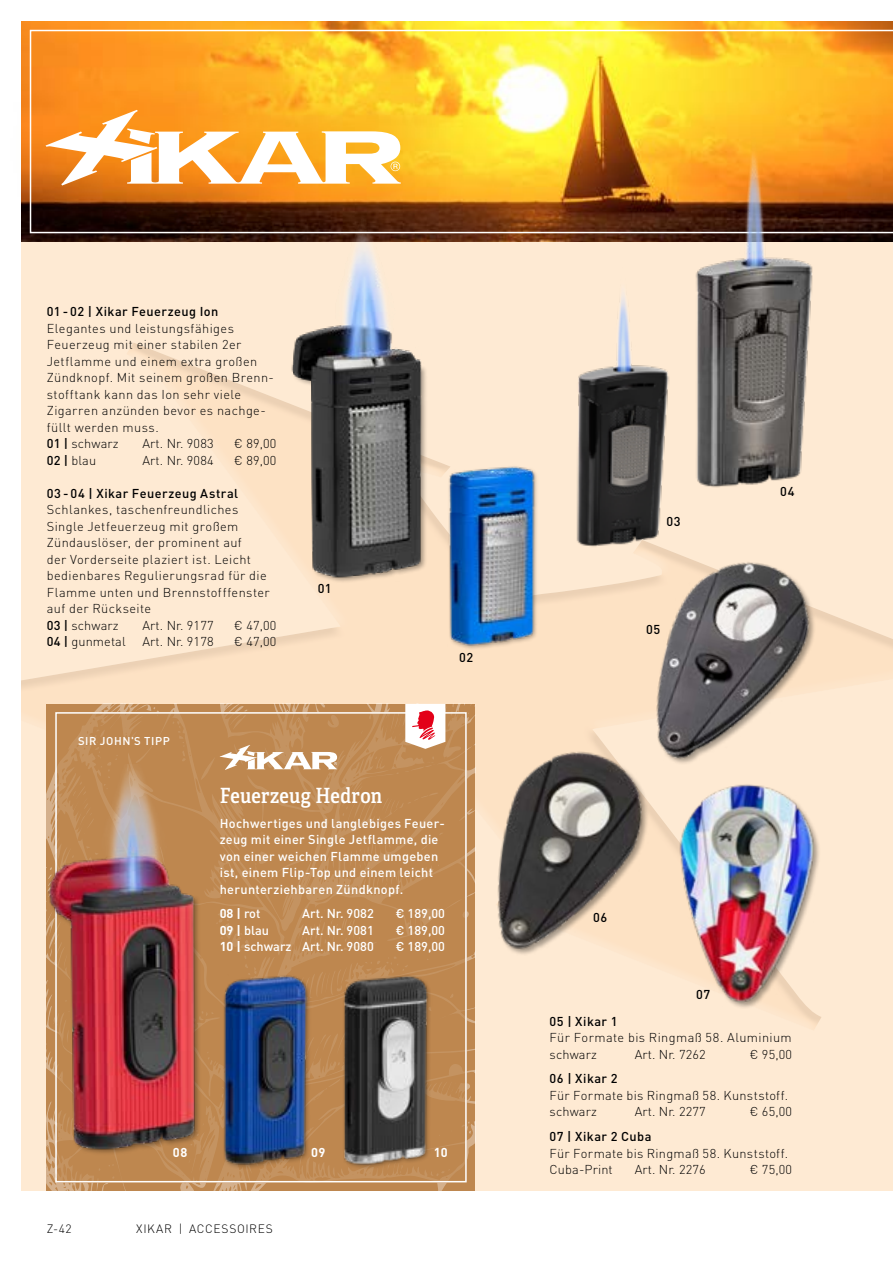
<style>
.page{position:relative;width:893px;height:1263px;background:#fff}
.page>*{position:absolute;margin:0;border:0;box-sizing:border-box;transform-origin:0 0}
.t1{font:600 21px "Adelle Condensed";letter-spacing:.015em;color:#fff}
.t2{font:300 12.75px/16.5px "DIN Pro";letter-spacing:.03em;color:#000}
.t3{font:500 12.75px/16.5px "DIN Pro";letter-spacing:.025em;color:#fff}
.t4{font:500 12.75px "DIN Pro";letter-spacing:.035em;color:#000}
.t5{font:300 12.75px "DIN Pro";letter-spacing:.01em;color:#000}
.t6{font:500 12.75px "DIN Pro";color:#fff}
.t7{font:700 12.75px "DIN Pro";letter-spacing:.02em;color:#fff}
.t8{font:300 12px "DIN Pro";letter-spacing:.055em;color:#000}
.t9{font:500 11.25px "DIN Pro";letter-spacing:.055em;color:#fff}
.s1{font-weight:500}
.s2{font-weight:700}
</style>
<div class="page">
<div style="left:21px;top:213px;width:872px;height:978px;background:#feead3"></div>
<div style="left:21px;top:332px;width:872px;height:699px;background:#50371c;opacity:.25"></div>
<img style="left:21px;top:21px;width:872px;height:221px">
<svg style="left:29px;top:29px;width:864px;height:205px;background:#e4af32"></svg>
<svg style="left:47px;top:704px;width:428px;height:487px;background:#c28f5b"></svg>
<svg style="left:58px;top:715px;width:406px;height:464px;background:#bf8952"></svg>
<div style="left:55px;top:712px;width:412px;height:470px;border:2px solid #fff"></div>
<svg style="left:405px;top:704px;width:40px;height:45px;background:#f4c5c5"></svg>
<svg style="left:220px;top:745px;width:117px;height:25px;background:#d8b897"></svg>
<img style="left:472px;top:738px;width:187px;height:237px">
<img style="left:636px;top:543px;width:185px;height:242px">
<img style="left:309px;top:968px;width:141px;height:203px">
<img style="left:202px;top:969px;width:133px;height:203px">
<img style="left:428px;top:441px;width:116px;height:216px">
<img style="left:282px;top:239px;width:160px;height:127px">
<img style="left:282px;top:366px;width:160px;height:223px">
<img style="left:37px;top:765px;width:181px;height:395px">
<img style="left:680px;top:133px;width:145px;height:358px">
<img style="left:561px;top:293px;width:112px;height:256px">
<div style="left:680px;top:784px;width:141px;height:225px;background:#000;opacity:.35"></div>
<img style="left:670px;top:775px;width:146px;height:233px">
<div style="left:2px;top:61px;width:451px;height:178px;background:#f39100;opacity:.75"></div>
<svg style="left:46px;top:110px;width:355px;height:76px"></svg>
<p class="t4" style="left:47px;top:303px;width:173px">01 - 02 | Xikar Feuerzeug Ion</p>
<p class="t2" style="left:47px;top:319px;width:229px">Elegantes und leistungsfähiges<br>Feuerzeug mit einer stabilen 2er<br>Jetflamme und einem extra großen<br>Zündknopf. Mit seinem großen Brenn&shy;stofftank kann das Ion sehr viele<br>Zigarren anzünden bevor es nachge&shy;füllt werden muss.<br><span class="s1">01 |</span> schwarz</p>
<p class="t5" style="left:142px;top:435px;width:73px">Art. Nr. 9083</p>
<p class="t2" style="left:234px;top:435px;width:44px">€ 89,00</p>
<p class="t2" style="left:47px;top:451px;width:51px"><span class="s1">02 |</span> blau</p>
<p class="t5" style="left:142px;top:451px;width:73px">Art. Nr. 9084</p>
<p class="t2" style="left:234px;top:451px;width:44px">€ 89,00</p>
<p class="t4" style="left:47px;top:484px;width:193px">03 - 04 | Xikar Feuerzeug Astral</p>
<p class="t2" style="left:47px;top:501px;width:225px">Schlankes, taschenfreundliches<br>Single Jetfeuerzeug mit großem<br>Zündauslöser, der prominent auf<br>der Vorderseite plaziert ist. Leicht bedienbares Regulierungsrad für die<br>Flamme unten und Brennstofffenster auf der Rückseite<br><span class="s1">03 |</span> schwarz</p>
<p class="t5" style="left:142px;top:616px;width:73px">Art. Nr. 9177</p>
<p class="t2" style="left:234px;top:616px;width:44px">€ 47,00</p>
<p class="t5" style="left:47px;top:633px;width:80px"><span class="s1">04 |</span> gunmetal</p>
<p class="t5" style="left:142px;top:633px;width:73px">Art. Nr. 9178</p>
<p class="t2" style="left:234px;top:633px;width:44px">€ 47,00</p>
<p class="t4" style="left:318px;top:580px;width:15px">01</p>
<p class="t4" style="left:459px;top:648px;width:16px">02</p>
<p class="t9" style="left:78px;top:733px;width:93px">SIR JOHN'S TIPP</p>
<h1 class="t1" style="left:220px;top:782px;width:164px">Feuerzeug Hedron</h1>
<p class="t3" style="left:220px;top:814px;width:225px">Hochwertiges und langlebiges Feuer&shy;zeug mit einer Single Jetflamme, die von einer weichen Flamme umgeben ist, einem Flip-Top und einem leicht herunterziehbaren Zündknopf.</p>
<p class="t7" style="left:220px;top:905px;width:42px">08 | <span class="s1">rot</span></p>
<p class="t6" style="left:302px;top:905px;width:73px">Art. Nr. 9082</p>
<p class="t3" style="left:396px;top:905px;width:51px">€ 189,00</p>
<p class="t3" style="left:220px;top:921px;width:51px"><span class="s2">09 |</span> blau</p>
<p class="t6" style="left:302px;top:922px;width:73px">Art. Nr. 9081</p>
<p class="t3" style="left:396px;top:921px;width:51px">€ 189,00</p>
<p class="t6" style="left:220px;top:938px;width:156px"><span class="s2">10 |</span> schwarz Art. Nr. 9080</p>
<p class="t3" style="left:396px;top:938px;width:51px">€ 189,00</p>
<p class="t7" style="left:173px;top:1144px;width:16px">08</p>
<p class="t7" style="left:311px;top:1144px;width:16px">09</p>
<p class="t7" style="left:434px;top:1144px;width:15px">10</p>
<p class="t8" style="left:47px;top:1220px;width:26px">Z-42</p>
<p class="t8" style="left:136px;top:1220px;width:138px">XIKAR | ACCESSOIRES</p>
<p class="t4" style="left:666px;top:513px;width:16px">03</p>
<p class="t4" style="left:646px;top:620px;width:16px">05</p>
<p class="t4" style="left:780px;top:483px;width:16px">04</p>
<p class="t4" style="left:593px;top:909px;width:16px">06</p>
<p class="t4" style="left:696px;top:986px;width:16px">07</p>
<p class="t4" style="left:550px;top:1012px;width:69px">05 | Xikar 1</p>
<p class="t2" style="left:550px;top:1029px;width:244px">Für Formate bis Ringmaß 58. Aluminium schwarz</p>
<p class="t5" style="left:635px;top:1045px;width:73px">Art. Nr. 7262</p>
<p class="t2" style="left:750px;top:1045px;width:44px">€ 95,00</p>
<p class="t4" style="left:550px;top:1070px;width:69px">06 | Xikar 2</p>
<p class="t2" style="left:550px;top:1086px;width:240px">Für Formate bis Ringmaß 58. Kunststoff. schwarz</p>
<p class="t5" style="left:635px;top:1103px;width:73px">Art. Nr. 2277</p>
<p class="t2" style="left:750px;top:1103px;width:44px">€ 65,00</p>
<p class="t4" style="left:550px;top:1128px;width:103px">07 | Xikar 2 Cuba</p>
<p class="t2" style="left:550px;top:1144px;width:240px">Für Formate bis Ringmaß 58. Kunststoff.<br>Cuba-Print</p>
<p class="t5" style="left:635px;top:1161px;width:73px">Art. Nr. 2276</p>
<p class="t2" style="left:750px;top:1161px;width:44px">€ 75,00</p>
</div>
